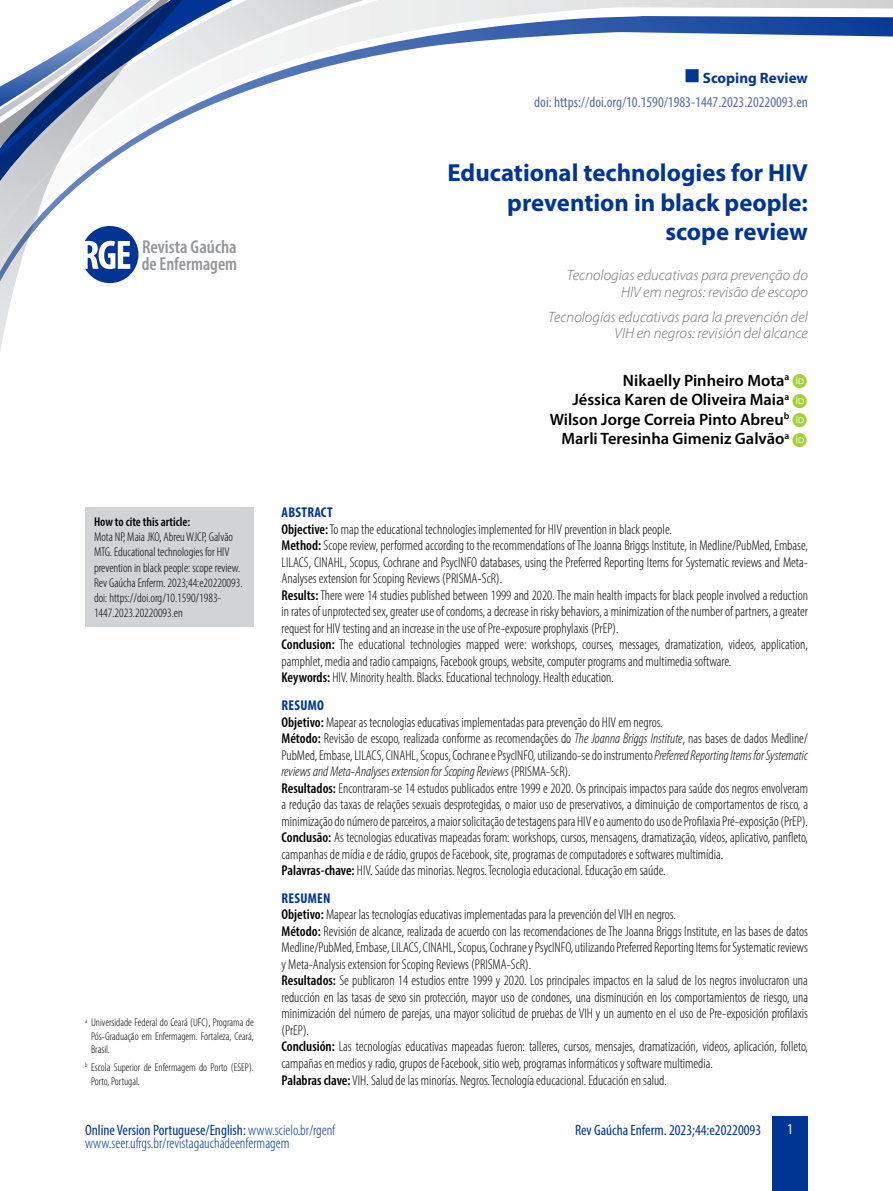
<style>
.page{position:relative;width:893px;height:1191px;background:#fff}
.page>*{position:absolute;margin:0;border:0;box-sizing:border-box;transform-origin:0 0}
.t1{font:700 24.75px/29.7px "Myriad Pro";color:#003595;text-align:right}
.t2{font:600 condensed 18.75px/16.6px "Myriad Pro";color:#939598}
.t3{font:600 16.5px/19.5px "Myriad Pro";color:#000;text-align:right}
.t4{font:italic 300 15px/16.5px "Myriad Pro";color:#6d6e71;text-align:right}
.t5{font:condensed 15px "Myriad Pro";color:#003595}
.t6{font:condensed 15px "Myriad Pro";color:#5a6da7}
.t7{font:300 condensed 15px "Myriad Pro";color:#003595}
.t8{font:700 15px "Myriad Pro";color:#003595}
.t9{font:condensed 15px "Myriad Pro";color:#fff}
.t10{font:300 condensed 14.25px/16.5px "Myriad Pro";color:#000}
.t11{font:300 condensed 12.75px/15.3px "Myriad Pro";color:#000}
.t12{font:600 condensed 12.75px "Myriad Pro";color:#000}
.t13{font:300 condensed 11.25px/13.5px "Myriad Pro";color:#000;text-align:justify}
.s1{font-weight:700;color:#003595}
.s2{font-weight:600}
.s3{font-style:italic}
.s4{font-weight:300}
</style>
<div class="page">
<svg style="left:202px;top:0;width:691px;height:109px"></svg>
<svg style="left:0;top:0;width:202px;height:352px"></svg>
<div style="left:772px;top:1116px;width:36px;height:75px;background:#003595"></div>
<svg style="left:85px;top:226px;width:53px;height:57px"></svg>
<div style="left:85px;top:507px;width:169px;height:119px;background:#d1d3d4"></div>
<svg style="left:686px;top:69px;width:13px;height:14px"></svg>
<p class="t8" style="left:703px;top:68px;width:107px">Scoping Review</p>
<h2 class="t2" style="left:142px;top:238px;width:97px">Revista Gaúcha de Enfermagem</h2>
<p class="t12" style="left:94px;top:513px;width:98px">How to cite this article:</p>
<p class="t11" style="left:94px;top:529px;width:150px">Mota NP, Maia JKO, Abreu WJCP, Galvão MTG. Educational technologies for HIV prevention in black people: scope review.<br>Rev Gaúcha Enferm. 2023;44:e20220093. doi: https://doi.org/10.1590/1983- 1447.2023.20220093.en</p>
<p class="t13" style="left:91px;top:1015px;width:164px;text-indent:-6px"><sup>a</sup> Universidade Federal do Ceará (UFC), Programa de Pós-Graduação em Enfermagem. Fortaleza, Ceará, Brasil.</p>
<p class="t13" style="left:91px;top:1060px;width:164px;text-indent:-6px"><sup>b</sup> Escola Superior de Enfermagem do Porto (ESEP).<br>Porto, Portugal.</p>
<p class="t6" style="left:534px;top:93px;width:275px">doi: https://doi.org/10.1590/1983-1447.2023.20220093.en</p>
<h1 class="t1" style="left:447px;top:157px;width:362px">Educational technologies for HIV prevention in black people: scope review</h1>
<p class="t4" style="left:567px;top:267px;width:242px">Tecnologias educativas para prevenção do<br>HIV em negros: revisão de escopo</p>
<p class="t4" style="left:548px;top:308px;width:261px">Tecnologías educativas para la prevención del<br>VIH en negros: revisión del alcance</p>
<p class="t3" style="left:550px;top:370px;width:241px">Nikaelly Pinheiro Mota<sup>a<br></sup>Jéssica Karen de Oliveira Maia<sup>a<br></sup>Wilson Jorge Correia Pinto Abreu<sup>b<br></sup>Marli Teresinha Gimeniz Galvão<sup>a</sup></p>
<p class="t10" style="left:281px;top:504px;width:528px"><span class="s1">ABSTRACT<br></span><span class="s2">Objective:</span> To map the educational technologies implemented for HIV prevention in black people.<br><span class="s2">Method:</span> Scope review, performed according to the recommendations of The Joanna Briggs Institute, in Medline/PubMed, Embase, LILACS, CINAHL, Scopus, Cochrane and PsycINFO databases, using the Preferred Reporting Items for Systematic reviews and Meta-Analyses extension for Scoping Reviews (PRISMA-ScR).<br><span class="s2">Results:</span> There were 14 studies published between 1999 and 2020. The main health impacts for black people involved a reduction in rates of unprotected sex, greater use of condoms, a decrease in risky behaviors, a minimization of the number of partners, a greater request for HIV testing and an increase in the use of Pre-exposure prophylaxis (PrEP).<br><span class="s2">Conclusion:</span> The educational technologies mapped were: workshops, courses, messages, dramatization, videos, application, pamphlet, media and radio campaigns, Facebook groups, website, computer programs and multimedia software.<br><span class="s2">Keywords:</span> HIV. Minority health. Blacks. Educational technology. Health education.</p>
<p class="t10" style="left:281px;top:697px;width:528px"><span class="s1">RESUMO<br></span><span class="s2">Objetivo:</span> Mapear as tecnologias educativas implementadas para prevenção do HIV em negros.<br><span class="s2">Método:</span> Revisão de escopo, realizada conforme as recomendações do <span class="s3">The Joanna Briggs Institute</span>, nas bases de dados Medline/ PubMed, Embase, LILACS, CINAHL, Scopus, Cochrane e PsycINFO, utilizando-se do instrumento <span class="s3">Preferred Reporting Items for Systematic reviews and Meta-Analyses extension for Scoping Reviews</span> (PRISMA-ScR).<br><span class="s2">Resultados:</span> Encontraram-se 14 estudos publicados entre 1999 e 2020. Os principais impactos para saúde dos negros envolveram a redução das taxas de relações sexuais desprotegidas, o maior uso de preservativos, a diminuição de comportamentos de risco, a minimização do número de parceiros, a maior solicitação de testagens para HIV e o aumento do uso de Profilaxia Pré-exposição (PrEP).<br><span class="s2">Conclusão:</span> As tecnologias educativas mapeadas foram: workshops, cursos, mensagens, dramatização, vídeos, aplicativo, panfleto, campanhas de mídia e de rádio, grupos de Facebook, site, programas de computadores e softwares multimídia.<br><span class="s2">Palavras-chave:</span> HIV. Saúde das minorias. Negros. Tecnologia educacional. Educação em saúde.</p>
<p class="t10" style="left:281px;top:890px;width:528px"><span class="s1">RESUMEN<br></span><span class="s2">Objetivo:</span> Mapear las tecnologías educativas implementadas para la prevención del VIH en negros.<br><span class="s2">Método:</span> Revisión de alcance, realizada de acuerdo con las recomendaciones de The Joanna Briggs Institute, en las bases de datos Medline/PubMed, Embase, LILACS, CINAHL, Scopus, Cochrane y PsycINFO, utilizando Preferred Reporting Items for Systematic reviews y Meta-Analysis extension for Scoping Reviews (PRISMA-ScR).<br><span class="s2">Resultados:</span> Se publicaron 14 estudios entre 1999 y 2020. Los principales impactos en la salud de los negros involucraron una reducción en las tasas de sexo sin protección, mayor uso de condones, una disminución en los comportamientos de riesgo, una minimización del número de parejas, una mayor solicitud de pruebas de VIH y un aumento en el uso de Pre-exposición profilaxis (PrEP).<br><span class="s2">Conclusión:</span> Las tecnologías educativas mapeadas fueron: talleres, cursos, mensajes, dramatización, videos, aplicación, folleto, campañas en medios y radio, grupos de Facebook, sitio web, programas informáticos y software multimedia.<br><span class="s2">Palabras clave:</span> VIH. Salud de las minorías. Negros. Tecnología educacional. Educación en salud.</p>
<p class="t5" style="left:85px;top:1121px;width:252px">Online Version Portuguese/English: <span class="s4">www.scielo.br/rgenf</span></p>
<p class="t7" style="left:85px;top:1134px;width:206px">www.seer.ufrgs.br/revistagauchadeenfermagem</p>
<p class="t5" style="left:575px;top:1121px;width:188px">Rev Gaúcha Enferm. 2023;44:e20220093</p>
<p class="t9" style="left:787px;top:1120px;width:7px">1</p>
</div>
